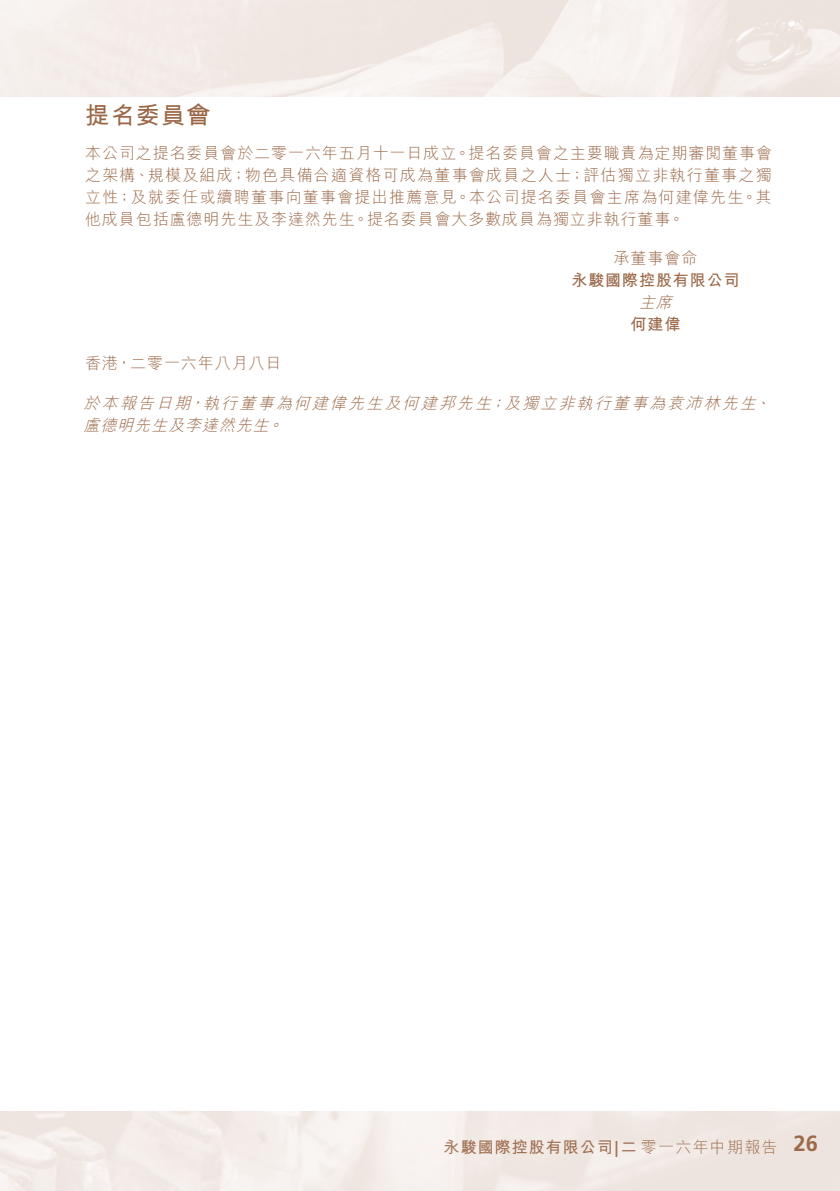
<style>
.page{position:relative;width:840px;height:1191px;background:#fff}
.page>*{position:absolute;margin:0;border:0;box-sizing:border-box;transform-origin:0 0}
.t1{font:700 24px "M Hei HK";letter-spacing:.055em;color:#9a6747}
.t2{font:700 22px "Frutiger LT Std";color:#9a6747}
.t3{font:300 16px/22px "M Hei HK";letter-spacing:.055em;color:#9a6747;text-align:justify}
.t4{font:italic 300 16px "M Hei HK";color:#9a6747}
.t5{font:700 16px "M Hei HK";letter-spacing:.055em;color:#9a6747}
.s1{font-family:"Frutiger LT Std"}
.s2{font-weight:300}
</style>
<div class="page">
<h1 class="t1" style="left:85px;top:97px;width:127px">提名委員會</h1>
<p class="t3" style="left:85px;top:142px;width:688px">本公司之提名委員會於二零一六年五月十一日成立。提名委員會之主要職責為定期審閱董事會之架構、規模及組成；物色具備合適資格可成為董事會成員之人士；評估獨立非執行董事之獨立性；及就委任或續聘董事向董事會提出推薦意見。本公司提名委員會主席為何建偉先生。其他成員包括盧德明先生及李達然先生。提名委員會大多數成員為獨立非執行董事。</p>
<p class="t3" style="left:613px;top:247px;width:85px">承董事會命</p>
<p class="t5" style="left:571px;top:269px;width:170px">永駿國際控股有限公司</p>
<p class="t4" style="left:638px;top:294px;width:39px">主席</p>
<p class="t5" style="left:630px;top:313px;width:51px">何建偉</p>
<p class="t3" style="left:85px;top:352px;width:198px">香港，二零一六年八月八日</p>
<p class="t4" style="left:753px;top:394px;width:22px">、</p>
<p class="t4" style="left:504px;top:394px;width:257px">及獨立非執行董事為袁沛林先生</p>
<p class="t4" style="left:83px;top:394px;width:112px">於本報告日期</p>
<p class="t4" style="left:203px;top:394px;width:293px">執行董事為何建偉先生及何建邦先生</p>
<p class="t4" style="left:489px;top:394px;width:22px">；</p>
<p class="t4" style="left:188px;top:394px;width:22px">，</p>
<p class="t4" style="left:83px;top:416px;width:191px">盧德明先生及李達然先生</p>
<p class="t4" style="left:266px;top:416px;width:22px">。</p>
<p class="t5" style="left:443px;top:1135px;width:335px">永駿國際控股有限公司二<span class="s1">|</span> <span class="s2">零一六年中期報告</span></p>
<h2 class="t2" style="left:793px;top:1130px;width:26px">26</h2>
</div>
